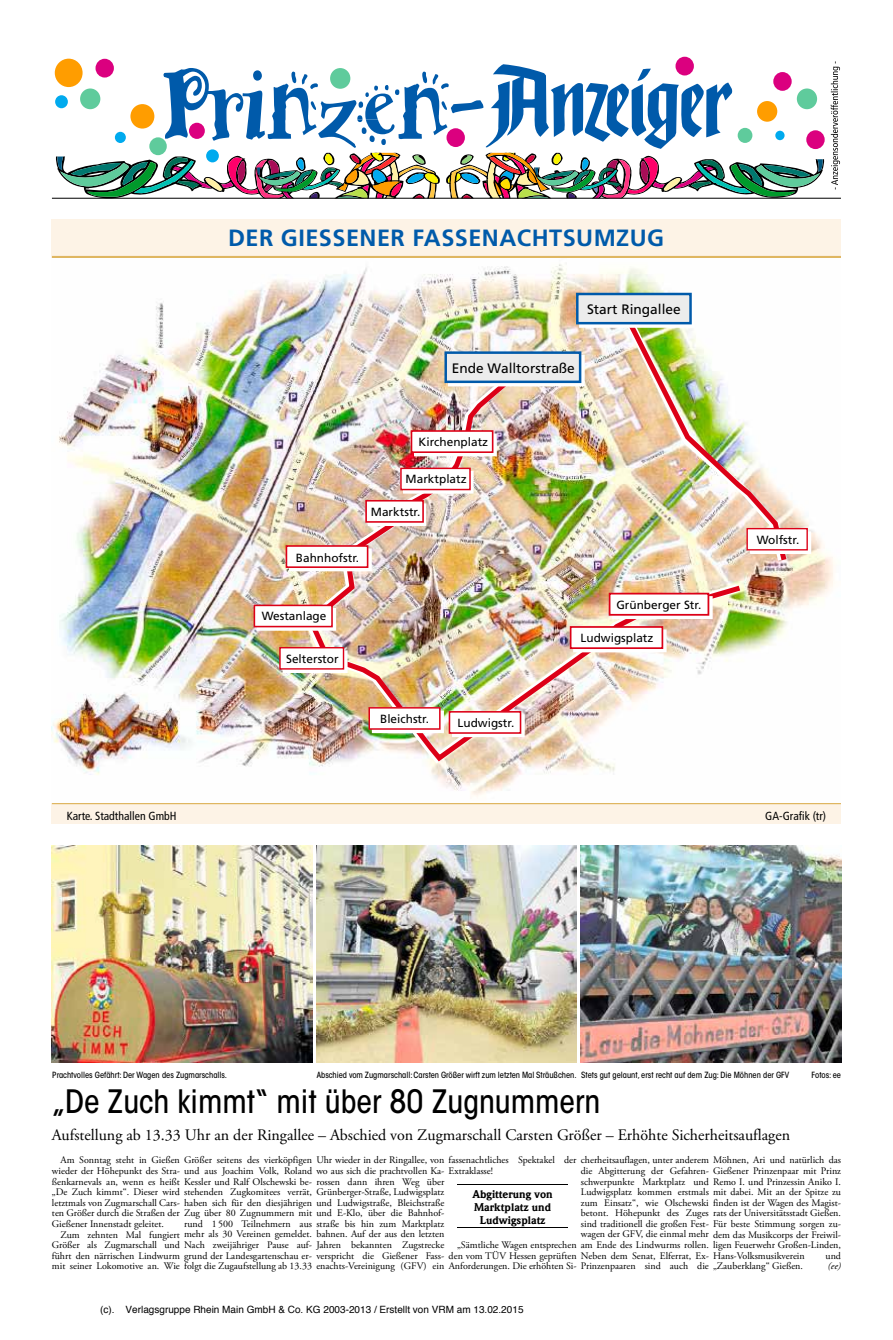
<style>
.page{position:relative;width:893px;height:1340px;background:#fff}
.page>*{position:absolute;margin:0;border:0;box-sizing:border-box;transform-origin:0 0}
.t1{font:500 condensed 31.95px "ITC Avant Garde Std";color:#000}
.t2{font:700 23.55px "Frutiger LT Std";letter-spacing:.02em;color:#005aaa}
.t3{font:16.05px "Adobe Garamond Pro";color:#000}
.t4{font:13.65px "Frutiger LT Std";color:#000}
.t5{font:11.85px "Frutiger LT Std";color:#000}
.t6{font:condensed 11.7px "Frutiger LT Std";color:#000}
.t7{font:900 10.95px/13px "ITC Weidemann Com";color:#000;text-align:center}
.t8{font:10.05px/10.6px "Adobe Garamond Pro";color:#000;text-align:justify}
.t9{font:10.05px "Helvetica";color:#000}
.t10{font:italic 10.05px "Adobe Garamond Pro";color:#000}
.t11{font:500 condensed 8.55px "ITC Avant Garde Std";color:#000}
</style>
<div class="page">
<hr style="left:52px;top:198px;width:789px;height:1px;background:#000">
<div style="left:55px;top:59px;width:28px;height:28px;background:#ff9d00;border-radius:50%"></div>
<svg style="left:55px;top:64px;width:770px;height:135px"></svg>
<svg style="left:831px;top:61px;width:9px;height:128px"></svg>
<div style="left:52px;top:219px;width:789px;height:605px;background:#fdf3e6"></div>
<hr style="left:52px;top:256px;width:789px;height:2px;background:#dfb661">
<hr style="left:52px;top:802px;width:789px;height:2px;background:#dfb661">
<img style="left:52px;top:258px;width:789px;height:544px">
<img style="left:330px;top:578px;width:417px;height:191px">
<img style="left:299px;top:366px;width:222px;height:281px">
<img style="left:336px;top:582px;width:410px;height:183px">
<img style="left:305px;top:371px;width:214px;height:284px">
<img style="left:617px;top:307px;width:175px;height:262px">
<svg style="left:752px;top:533px;width:57px;height:19px"></svg>
<div style="left:750px;top:531px;width:61px;height:23px;border:1px solid #fff"></div>
<svg style="left:615px;top:599px;width:95px;height:17px"></svg>
<div style="left:612px;top:596px;width:101px;height:23px;border:2px solid #fff"></div>
<div style="left:574px;top:630px;width:92px;height:21px;background:#f5bdc2"></div>
<div style="left:573px;top:629px;width:94px;height:23px;border:2px solid #fff"></div>
<div style="left:373px;top:711px;width:70px;height:21px;background:#e43d4e"></div>
<div style="left:372px;top:710px;width:72px;height:23px;border:2px solid #fff"></div>
<div style="left:257px;top:608px;width:79px;height:22px;border:2px solid #fff"></div>
<div style="left:290px;top:549px;width:81px;height:21px;background:#f0939c"></div>
<div style="left:289px;top:548px;width:83px;height:23px;border:2px solid #fff"></div>
<svg style="left:405px;top:473px;width:67px;height:18px"></svg>
<div style="left:403px;top:471px;width:71px;height:22px;border:1px solid #fff"></div>
<div style="left:448px;top:355px;width:137px;height:31px;border:2px solid #fff"></div>
<svg style="left:285px;top:652px;width:61px;height:19px"></svg>
<div style="left:283px;top:650px;width:65px;height:23px;border:1px solid #fff"></div>
<div style="left:580px;top:297px;width:113px;height:29px;background:#93b9db"></div>
<div style="left:579px;top:296px;width:116px;height:32px;border:2px solid #fff"></div>
<div style="left:577px;top:294px;width:113px;height:29px;background:#ececec"></div>
<div style="left:576px;top:293px;width:116px;height:31px;border:2px solid #005aaa"></div>
<div style="left:747px;top:528px;width:60px;height:22px;background:#fff"></div>
<div style="left:746px;top:528px;width:62px;height:22px;border:1px solid #dc0017"></div>
<div style="left:610px;top:593px;width:98px;height:22px;background:#fff"></div>
<div style="left:609px;top:592px;width:100px;height:23px;border:2px solid #dc0017"></div>
<div style="left:571px;top:627px;width:91px;height:21px;background:#fff"></div>
<div style="left:570px;top:626px;width:93px;height:23px;border:2px solid #dc0017"></div>
<div style="left:369px;top:707px;width:71px;height:22px;background:#fff"></div>
<div style="left:368px;top:707px;width:73px;height:22px;border:2px solid #dc0017"></div>
<div style="left:254px;top:605px;width:78px;height:21px;background:#fff"></div>
<div style="left:254px;top:604px;width:79px;height:23px;border:2px solid #dc0017"></div>
<div style="left:286px;top:546px;width:82px;height:21px;background:#fff"></div>
<div style="left:286px;top:545px;width:82px;height:23px;border:2px solid #dc0017"></div>
<div style="left:401px;top:468px;width:69px;height:21px;background:#fff"></div>
<div style="left:400px;top:467px;width:71px;height:23px;border:1px solid #dc0017"></div>
<div style="left:446px;top:352px;width:134px;height:30px;background:#ececec"></div>
<div style="left:444px;top:351px;width:137px;height:32px;border:2px solid #005aaa"></div>
<div style="left:280px;top:647px;width:63px;height:22px;background:#fff"></div>
<div style="left:279px;top:647px;width:65px;height:22px;border:1px solid #dc0017"></div>
<svg style="left:455px;top:717px;width:67px;height:17px"></svg>
<div style="left:452px;top:714px;width:73px;height:23px;border:2px solid #fff"></div>
<div style="left:449px;top:711px;width:71px;height:22px;background:#fff"></div>
<div style="left:449px;top:711px;width:72px;height:22px;border:2px solid #dc0017"></div>
<div style="left:368px;top:504px;width:57px;height:21px;background:linear-gradient(to right,#e54555,#e54555)"></div>
<div style="left:368px;top:503px;width:58px;height:23px;border:1px solid #fff"></div>
<div style="left:366px;top:501px;width:57px;height:21px;background:#fff"></div>
<div style="left:365px;top:500px;width:59px;height:22px;border:2px solid #dc0017"></div>
<div style="left:415px;top:434px;width:81px;height:21px;background:#ee8690"></div>
<div style="left:414px;top:433px;width:83px;height:23px;border:2px solid #fff"></div>
<div style="left:411px;top:431px;width:82px;height:21px;background:#fff"></div>
<div style="left:411px;top:430px;width:82px;height:23px;border:2px solid #dc0017"></div>
<hr style="left:457px;top:1184px;width:111px;height:1px;background:#000">
<hr style="left:457px;top:1227px;width:111px;height:1px;background:#000">
<img style="left:581px;top:845px;width:260px;height:217px">
<img style="left:52px;top:845px;width:260px;height:217px">
<img style="left:316px;top:845px;width:261px;height:217px">
<h2 class="t2" style="left:228px;top:223px;width:438px">DER GIESSENER FASSENACHTSUMZUG</h2>
<h3 class="t4" style="left:587px;top:301px;width:95px">Start Ringallee</h3>
<h3 class="t4" style="left:452px;top:360px;width:125px">Ende Walltorstraße</h3>
<p class="t5" style="left:418px;top:435px;width:71px">Kirchenplatz</p>
<p class="t5" style="left:406px;top:472px;width:63px">Marktplatz</p>
<p class="t5" style="left:371px;top:504px;width:51px">Marktstr.</p>
<p class="t5" style="left:296px;top:551px;width:65px">Bahnhofstr.</p>
<p class="t5" style="left:262px;top:609px;width:66px">Westanlage</p>
<p class="t5" style="left:286px;top:651px;width:54px">Selterstor</p>
<p class="t5" style="left:380px;top:711px;width:50px">Bleichstr.</p>
<p class="t5" style="left:458px;top:715px;width:58px">Ludwigstr.</p>
<p class="t5" style="left:616px;top:597px;width:86px">Grünberger Str.</p>
<p class="t5" style="left:580px;top:631px;width:74px">Ludwigsplatz</p>
<p class="t5" style="left:757px;top:532px;width:44px">Wolfstr.</p>
<p class="t6" style="left:67px;top:808px;width:111px">Karte. Stadthallen GmbH</p>
<p class="t6" style="left:765px;top:808px;width:62px">GA-Grafik (tr)</p>
<p class="t11" style="left:52px;top:1070px;width:176px">Prachtvolles Gefährt: Der Wagen des Zugmarschalls.</p>
<p class="t11" style="left:317px;top:1070px;width:474px">Abschied vom Zugmarschall:Carsten Größer wirft zum letzten Mal Sträußchen. Stets gut gelaunt, erst recht auf dem Zug: Die Möhnen der GFV</p>
<p class="t11" style="left:812px;top:1070px;width:31px">Fotos: ee</p>
<h1 class="t1" style="left:52px;top:1081px;width:550px">„De Zuch kimmt“ mit über 80 Zugnummern</h1>
<h3 class="t3" style="left:52px;top:1124px;width:740px">Aufstellung ab 13.33 Uhr an der Ringallee – Abschied von Zugmarschall Carsten Größer – Erhöhte Sicherheitsauflagen</h3>
<p class="t8" style="left:60px;top:1155px;width:782px">Am Sonntag steht in Gießen Größer seitens des vierköpfigen Uhr wieder in der Ringallee, von fassenachtliches Spektakel der cherheitsauflagen, unter anderem Möhnen, Ari und natürlich das</p>
<p class="t8" style="left:52px;top:1165px;width:443px">wieder der Höhepunkt des Stra- und aus Joachim Volk, Roland wo aus sich die prachtvollen Ka- Extraklasse!</p>
<p class="t8" style="left:52px;top:1176px;width:394px">ßenkarnevals an, wenn es heißt Kessler und Ralf Olschewski be- rossen dann ihren Weg über</p>
<p class="t8" style="left:52px;top:1186px;width:394px">„De Zuch kimmt“. Dieser wird stehenden Zugkomitees verrät, Grünberger-Straße, Ludwigsplatz</p>
<p class="t8" style="left:52px;top:1197px;width:394px">letztmals von Zugmarschall Cars- haben sich für den diesjährigen und Ludwigstraße, Bleichstraße</p>
<p class="t8" style="left:52px;top:1208px;width:394px">ten Größer durch die Straßen der Zug über 80 Zugnummern mit und E-Klo, über die Bahnhof-</p>
<p class="t8" style="left:52px;top:1218px;width:114px">Gießener Innenstadt geleitet.</p>
<p class="t8" style="left:60px;top:1229px;width:385px">Zum zehnten Mal fungiert mehr als 30 Vereinen gemeldet. bahnen. Auf der aus den letzten</p>
<p class="t8" style="left:52px;top:1239px;width:394px">Größer als Zugmarschall und Nach zweijähriger Pause auf- Jahren bekannten Zugstrecke</p>
<p class="t8" style="left:52px;top:1250px;width:754px">führt den närrischen Lindwurm grund der Landesgartenschau er- verspricht die Gießener Fass- den vom TÜV Hessen geprüften Neben dem Senat, Elferrat, Ex- Hans-Volksmusikverein</p>
<p class="t8" style="left:52px;top:1261px;width:753px">mit seiner Lokomotive an. Wie folgt die Zugaufstellung ab 13.33 enachts-Vereinigung (GFV) ein Anforderungen. Die erhöhten Si- Prinzenpaaren sind auch die „Zauberklang“ Gießen.</p>
<p class="t8" style="left:581px;top:1165px;width:262px">die Abgitterung der Gefahren- Gießener Prinzenpaar mit Prinz schwerpunkte Marktplatz und Remo I. und Prinzessin Aniko I.<br>Ludwigsplatz kommen erstmals mit dabei. Mit an der Spitze zu zum Einsatz“, wie Olschewski finden ist der Wagen des Magist&shy;betont. Höhepunkt des Zuges rats der Universitätsstadt Gießen. sind traditionell die großen Fest- Für beste Stimmung sorgen zu&shy;wagen der GFV, die einmal mehr dem das Musikcorps der Freiwil-</p>
<p class="t8" style="left:826px;top:1250px;width:17px">und</p>
<p class="t10" style="left:828px;top:1260px;width:15px">(ee)</p>
<p class="t7" style="left:472px;top:1187px;width:82px">Abgitterung von<br>Marktplatz und<br>Ludwigsplatz</p>
<p class="t8" style="left:457px;top:1239px;width:385px">„Sämtliche Wagen entsprechen am Ende des Lindwurms rollen. ligen Feuerwehr Großen-Linden,</p>
<p class="t8" style="left:184px;top:1218px;width:262px">rund 1500 Teilnehmern aus straße bis hin zum Marktplatz</p>
<p class="t9" style="left:100px;top:1301px;width:425px">(c). Verlagsgruppe Rhein Main GmbH &amp; Co. KG 2003-2013 / Erstellt von VRM am 13.02.2015</p>
</div>
